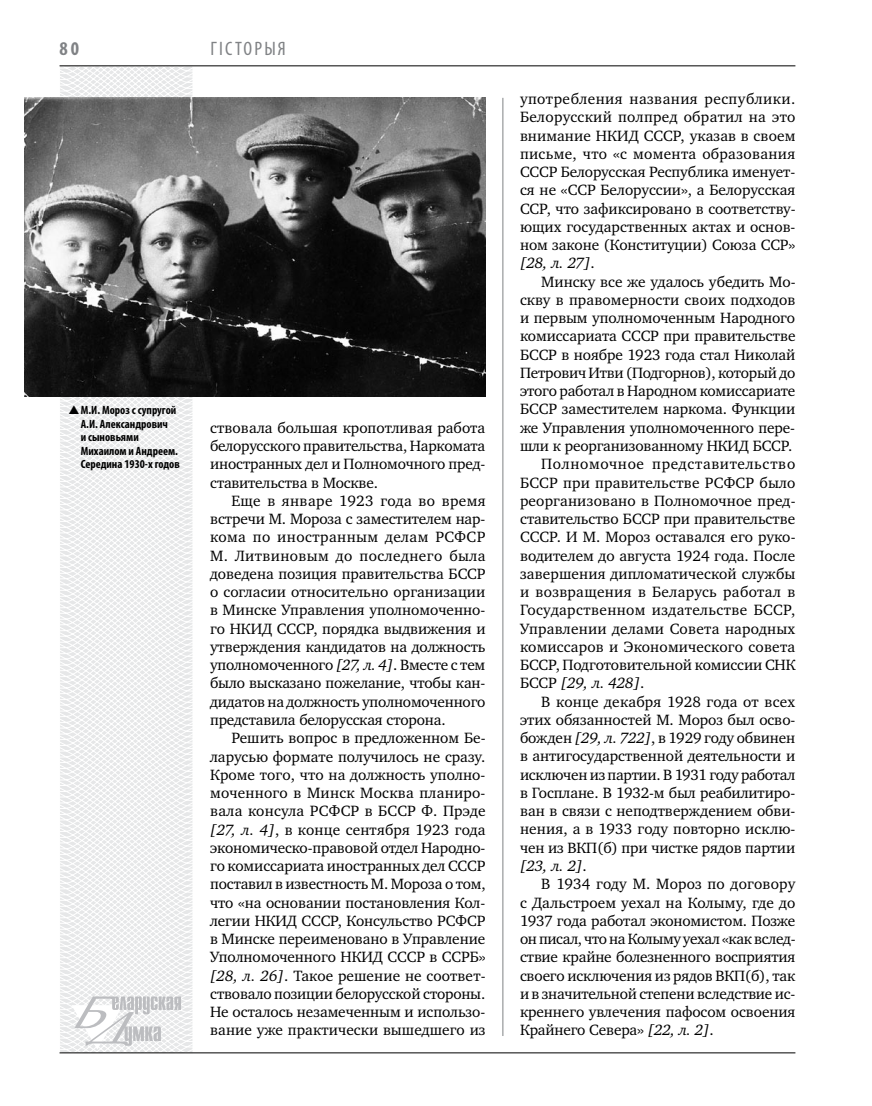
<style>
.page{position:relative;width:872px;height:1106px;background:#fff}
.page>*{position:absolute;margin:0;border:0;box-sizing:border-box;transform-origin:0 0}
.t1{font:condensed 19.5px "Myriad Pro";color:#808285}
.t2{font:700 condensed 19.5px "Myriad Pro";color:#808285}
.t3{font:15.3px/18.3px "Charter C";letter-spacing:-.005em;color:#000;text-align:justify}
.t4{font:15.3px "Charter C";letter-spacing:.02em;color:#000}
.t5{font:15.3px "Charter C";letter-spacing:.015em;color:#000}
.t6{font:15.3px "Charter C";letter-spacing:-.025em;color:#000}
.t7{font:15.3px "Charter C";letter-spacing:.04em;color:#000}
.t8{font:italic 15.3px "Charter C";letter-spacing:-.005em;color:#000}
.t9{font:700 condensed 12px/13.5px "Myriad Pro";color:#000}
.s1{font-style:italic}
.s2{font-style:normal}
</style>
<div class="page">
<svg style="left:24px;top:65px;width:227px;height:989px"></svg>
<hr style="left:502px;top:98px;width:1px;height:938px;background:#808285">
<hr style="left:60px;top:1052px;width:735px;height:1px;background:#000">
<svg style="left:71px;top:996px;width:110px;height:53px"></svg>
<hr style="left:60px;top:65px;width:735px;height:1px;background:#000">
<img style="left:24px;top:97px;width:461px;height:299px">
<svg style="left:69px;top:405px;width:23px;height:10px"></svg>
<p class="t2" style="left:60px;top:37px;width:21px">80</p>
<p class="t1" style="left:210px;top:37px;width:25px">Гістор</p>
<p class="t1" style="left:264px;top:37px;width:22px">ыя</p>
<p class="t9" style="left:81px;top:403px;width:100px">М.И. Мороз с супругой<br>А.И. Александрович<br>и сыновьями<br>Михаилом и Андреем.<br>Середина 1930-х годов</p>
<p class="t3" style="left:210px;top:418px;width:277px">ствовала большая кропотливая работа белорусского правительства, Наркомата иностранных дел и Полномочного пред&shy;ставительства в Москве.</p>
<p class="t3" style="left:210px;top:491px;width:277px;text-indent:21px">Еще в январе 1923 года во время встречи М. Мороза с заместителем нар&shy;кома по иностранным делам РСФСР М. Литвиновым до последнего была доведена позиция правительства БССР о согласии относительно организации в Минске Управления уполномоченно&shy;го НКИД СССР, порядка выдвижения и утверждения кандидатов на должность уполномоченного <span class="s1">[27, л. 4]</span>. Вместе с тем было высказано пожелание, чтобы кан&shy;дидатов на должность уполномоченного представила белорусская сторона.</p>
<p class="t3" style="left:210px;top:729px;width:277px;text-indent:21px">Решить вопрос в предложенном Бе&shy;ларусью формате получилось не сразу.<br>Кроме того, что на должность уполно&shy;моченного в Минск Москва планиро&shy;вала консула РСФСР в БССР Ф. Прэде <span class="s1">[27, л. 4]</span>, в конце сентября 1923 года экономическо-правовой отдел Народно&shy;го комиссариата иностранных дел СССР поставил в известность М. Мороза о том, что «на основании постановления Кол&shy;легии НКИД СССР, Консульство РСФСР в Минске переименовано в Управление Уполномоченного НКИД СССР в ССРБ» <span class="s1">[28, л. 26]</span>. Такое решение не соответ&shy;ствовало позиции белорусской стороны.<br>Не осталось незамеченным и использо&shy;вание уже практически вышедшего из</p>
<p class="t3" style="left:520px;top:90px;width:277px">употребления названия республики.<br>Белорусский полпред обратил на это внимание НКИД СССР, указав в своем письме, что «с момента образования СССР Белорусская Республика именует&shy;ся не «ССР Белоруссии», а Белорусская ССР, что зафиксировано в соответству&shy;ющих государственных актах и основ&shy;ном законе (Конституции) Союза ССР» <span class="s1">[28, л. 27]</span>.</p>
<p class="t3" style="left:541px;top:272px;width:256px">Минску все же удалось убедить Мо-</p>
<p class="t3" style="left:520px;top:291px;width:277px">скву в правомерности своих подходов</p>
<p class="t3" style="left:520px;top:309px;width:277px">и первым уполномоченным Народного</p>
<p class="t3" style="left:520px;top:327px;width:277px">комиссариата СССР при правительстве</p>
<p class="t3" style="left:520px;top:345px;width:277px">БССР в ноябре 1923 года стал Николай</p>
<p class="t3" style="left:520px;top:364px;width:277px">Петрович Итви (Подгорнов), который до</p>
<p class="t3" style="left:520px;top:382px;width:277px">этого работал в Народном комиссариате</p>
<p class="t3" style="left:520px;top:400px;width:277px">БССР заместителем наркома. Функции</p>
<p class="t3" style="left:520px;top:418px;width:275px">же Управления уполномоченного пере-</p>
<p class="t3" style="left:520px;top:437px;width:274px">шли к реорганизованному НКИД БССР.</p>
<p class="t7" style="left:541px;top:455px;width:255px">Полномочное представительство</p>
<p class="t3" style="left:520px;top:473px;width:277px">БССР при правительстве РСФСР было</p>
<p class="t3" style="left:520px;top:491px;width:277px">реорганизовано в Полномочное пред-</p>
<p class="t3" style="left:520px;top:510px;width:277px">ставительство БССР при правительстве</p>
<p class="t3" style="left:520px;top:528px;width:277px">СССР. И М. Мороз оставался его руко-</p>
<p class="t3" style="left:520px;top:546px;width:277px">водителем до августа 1924 года. После</p>
<p class="t3" style="left:520px;top:564px;width:277px">завершения дипломатической службы</p>
<p class="t4" style="left:520px;top:583px;width:277px">и возвращения в Беларусь работал в</p>
<p class="t4" style="left:520px;top:601px;width:277px">Государственном издательстве БССР,</p>
<p class="t5" style="left:520px;top:620px;width:277px">Управлении делами Совета народных</p>
<p class="t3" style="left:520px;top:637px;width:277px">комиссаров и Экономического совета</p>
<p class="t3" style="left:520px;top:656px;width:277px">БССР, Подготовительной комиссии СНК</p>
<p class="t8" style="left:520px;top:674px;width:126px"><span class="s2">БССР</span> [29, л. 428]<span class="s2">.</span></p>
<p class="t5" style="left:541px;top:693px;width:255px">В конце декабря 1928 года от всех</p>
<p class="t3" style="left:520px;top:710px;width:277px">этих обязанностей М. Мороз был осво-</p>
<p class="t3" style="left:520px;top:729px;width:277px">божден <span class="s1">[29, л. 722]</span>, в 1929 году обвинен</p>
<p class="t3" style="left:520px;top:747px;width:277px">в антигосударственной деятельности и</p>
<p class="t3" style="left:520px;top:765px;width:277px">исключен из партии. В 1931 году работал</p>
<p class="t3" style="left:520px;top:783px;width:277px">в Госплане. В 1932-м был реабилитиро-</p>
<p class="t3" style="left:520px;top:802px;width:277px">ван в связи с неподтверждением обви-</p>
<p class="t3" style="left:520px;top:820px;width:277px">нения, а в 1933 году повторно исклю-</p>
<p class="t3" style="left:520px;top:838px;width:277px">чен из ВКП(б) при чистке рядов партии</p>
<p class="t8" style="left:520px;top:857px;width:68px">[23, л. 2]<span class="s2">.</span></p>
<p class="t3" style="left:541px;top:875px;width:255px">В 1934 году М. Мороз по договору</p>
<p class="t3" style="left:520px;top:893px;width:277px">с Дальстроем уехал на Колыму, где до</p>
<p class="t3" style="left:520px;top:911px;width:277px">1937 года работал экономистом. Позже</p>
<p class="t6" style="left:520px;top:930px;width:277px">он писал, что на Колыму уехал «как вслед-</p>
<p class="t3" style="left:520px;top:948px;width:277px">ствие крайне болезненного восприятия</p>
<p class="t3" style="left:520px;top:966px;width:277px">своего исключения из рядов ВКП(б), так</p>
<p class="t3" style="left:520px;top:984px;width:277px">и в значительной степени вследствие ис-</p>
<p class="t3" style="left:520px;top:1002px;width:277px">креннего увлечения пафосом освоения</p>
<p class="t3" style="left:520px;top:1021px;width:195px">Крайнего Севера» <span class="s1">[22, л. 2]</span>.</p>
</div>
